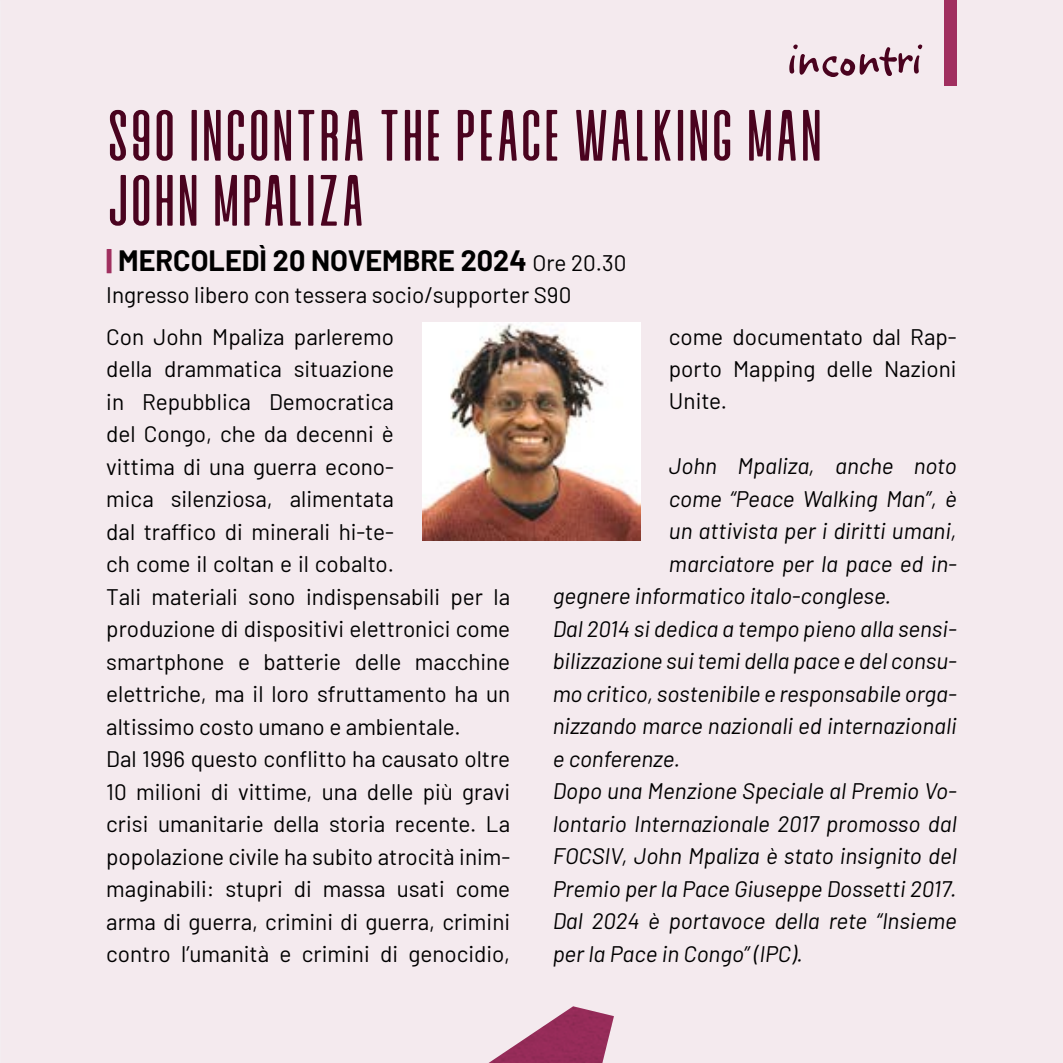
<style>
.page{position:relative;width:1063px;height:1063px;background:#f4eaee}
.page>*{position:absolute;margin:0;border:0;box-sizing:border-box;transform-origin:0 0}
.t1{font:72.5px/65px "Alvaro Condensed";color:#4a031f}
.t2{font:60px "Melanie BT";color:#4a031f}
.t3{font:700 28.75px "Barlow";color:#000}
.t4{font:22.5px/32.5px "Barlow";color:#000}
.t5{font:italic 22.5px "Barlow";color:#000}
.s1{font-weight:800;color:#a02f5f}
.s2{font-weight:400;font-size:22.5px}
</style>
<div class="page">
<div style="left:944px;top:0;width:13px;height:86px;background:#a02f5f"></div>
<img style="left:422px;top:322px;width:219px;height:218px">
<img style="left:489px;top:1006px;width:125px;height:57px">
<h2 class="t2" style="left:787px;top:22px;width:136px">incontri</h2>
<h1 class="t1" style="left:106px;top:108px;width:718px">S90 INCONTRA THE PEACE WALKING MAN<br>JOHN MPALIZA</h1>
<p class="t3" style="left:106px;top:239px;width:522px"><span class="s1">|</span> MERCOLEDÌ 20 NOVEMBRE 2024 <span class="s2">Ore 20.30</span></p>
<p class="t4" style="left:106px;top:277px;width:467px">Ingresso libero con tessera socio/supporter S90</p>
<p class="t4" style="left:106px;top:319px;width:405px">Con John Mpaliza parleremo<br>della drammatica situazione<br>in Repubblica Democratica<br>del Congo, che da decenni è<br>vittima di una guerra econo-<br>mica silenziosa, alimentata<br>dal traffico di minerali hi-te-<br>ch come il coltan e il cobalto.<br>Tali materiali sono indispensabili per la produzione di dispositivi elettronici come smartphone e batterie delle macchine elettriche, ma il loro sfruttamento ha un altissimo costo umano e ambientale.<br>Dal 1996 questo conflitto ha causato oltre 10 milioni di vittime, una delle più gravi crisi umanitarie della storia recente. La popolazione civile ha subito atrocità inim&shy;maginabili: stupri di massa usati come arma di guerra, crimini di guerra, crimini contro l’umanità e crimini di genocidio,</p>
<p class="t4" style="left:669px;top:318px;width:289px;text-align:justify">come documentato dal Rap&shy;porto Mapping delle Nazioni Unite.</p>
<p class="t5" style="left:669px;top:450px;width:289px">John Mpaliza, anche noto</p>
<p class="t5" style="left:669px;top:483px;width:289px">come “Peace Walking Man”, è</p>
<p class="t5" style="left:669px;top:515px;width:289px">un attivista per i diritti umani,</p>
<p class="t5" style="left:669px;top:548px;width:289px">marciatore per la pace ed in-</p>
<p class="t5" style="left:553px;top:580px;width:340px">gegnere informatico italo-conglese.</p>
<p class="t5" style="left:553px;top:613px;width:405px">Dal 2014 si dedica a tempo pieno alla sensi-</p>
<p class="t5" style="left:553px;top:645px;width:405px">bilizzazione sui temi della pace e del consu-</p>
<p class="t5" style="left:553px;top:678px;width:405px">mo critico, sostenibile e responsabile orga-</p>
<p class="t5" style="left:553px;top:710px;width:405px">nizzando marce nazionali ed internazionali</p>
<p class="t5" style="left:553px;top:743px;width:129px">e conferenze.</p>
<p class="t5" style="left:553px;top:775px;width:405px">Dopo una Menzione Speciale al Premio Vo-</p>
<p class="t5" style="left:553px;top:807px;width:405px">lontario Internazionale 2017 promosso dal</p>
<p class="t5" style="left:553px;top:840px;width:405px">FOCSIV, John Mpaliza è stato insignito del</p>
<p class="t5" style="left:553px;top:872px;width:405px">Premio per la Pace Giuseppe Dossetti 2017.</p>
<p class="t5" style="left:553px;top:905px;width:405px">Dal 2024 è portavoce della rete “Insieme</p>
<p class="t5" style="left:553px;top:937px;width:252px">per la Pace in Congo” (IPC).</p>
</div>
